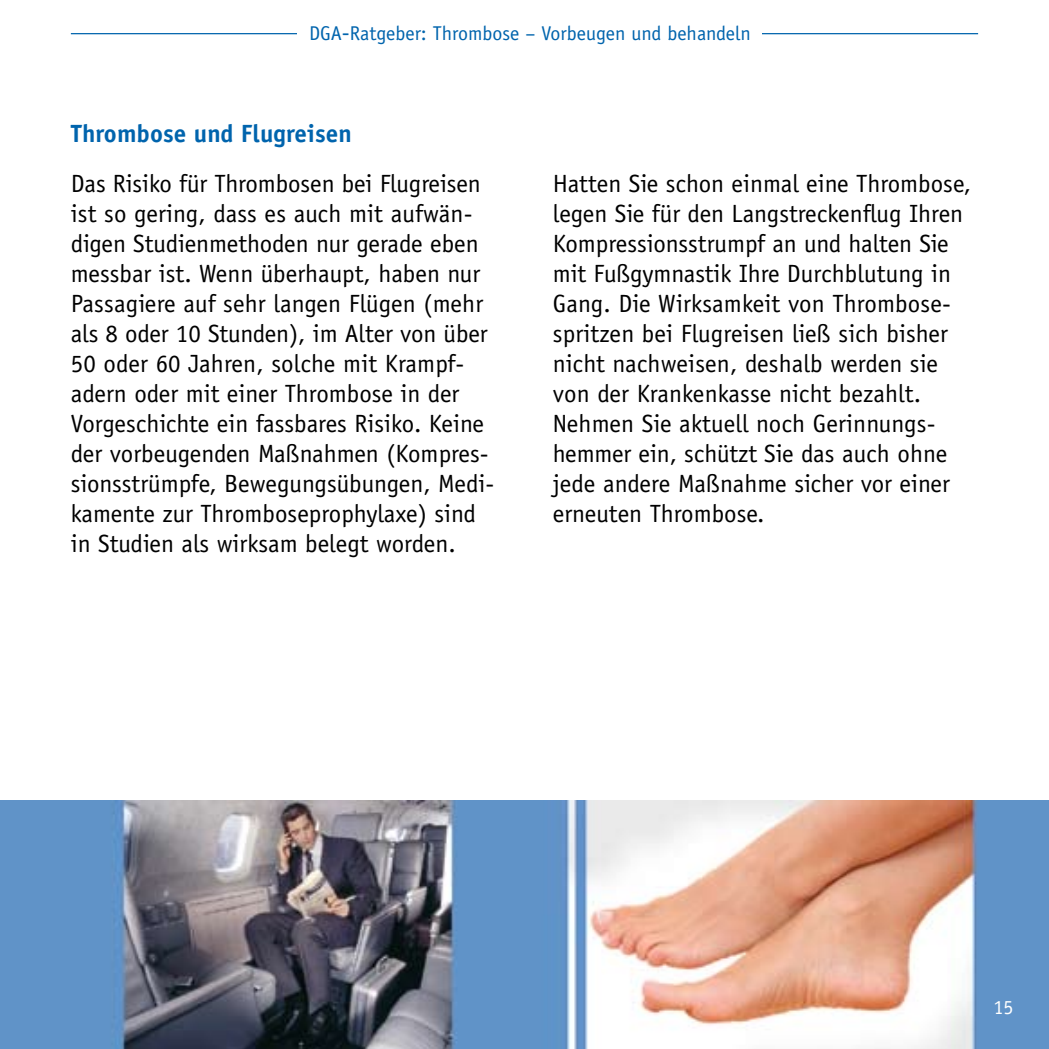
<style>
.page{position:relative;width:1049px;height:1049px;background:#fff}
.page>*{position:absolute;margin:0;border:0;box-sizing:border-box;transform-origin:0 0}
.t1{font:25px/30px "Officina Sans LT";color:#000}
.t2{font:700 25px "Officina Sans LT";letter-spacing:.005em;color:#0064ad}
.t3{font:20px "Officina Sans LT";color:#0064ad}
.t4{font:20px "Officina Sans LT";color:#fff}
.s1{font-size:22.5px}
</style>
<div class="page">
<hr style="left:71px;top:33px;width:907px;height:1px;background:#0064ad">
<div style="left:297px;top:23px;width:464px;height:36px;background:#fff"></div>
<img style="left:0;top:801px;width:1049px;height:248px">
<p class="t3" style="left:309px;top:22px;width:443px">DGA<span class="s1">-</span>Ratgeber: Thrombose – Vorbeugen und behandeln</p>
<p class="t2" style="left:71px;top:118px;width:282px">Thrombose und Flugreisen</p>
<p class="t1" style="left:71px;top:169px;width:425px">Das Risiko für Thrombosen bei Flugreisen ist so gering, dass es auch mit aufwän&shy;digen Studienmethoden nur gerade eben messbar ist. Wenn überhaupt, haben nur Passagiere auf sehr langen Flügen (mehr als 8 oder 10 Stunden), im Alter von über 50 oder 60 Jahren, solche mit Krampf&shy;adern oder mit einer Thrombose in der Vorgeschichte ein fassbares Risiko. Keine der vorbeugenden Maßnahmen (Kompres&shy;sionsstrümpfe, Bewegungsübungen, Medi&shy;kamente zur Thromboseprophylaxe) sind in Studien als wirksam belegt worden.</p>
<p class="t1" style="left:553px;top:169px;width:420px">Hatten Sie schon einmal eine Thrombose, legen Sie für den Langstreckenflug Ihren Kompressionsstrumpf an und halten Sie mit Fußgymnastik Ihre Durchblutung in Gang. Die Wirksamkeit von Thrombose&shy;spritzen bei Flugreisen ließ sich bisher nicht nachweisen, deshalb werden sie von der Krankenkasse nicht bezahlt.<br>Nehmen Sie aktuell noch Gerinnungs&shy;hemmer ein, schützt Sie das auch ohne jede andere Maßnahme sicher vor einer erneuten Thrombose.</p>
<p class="t4" style="left:993px;top:996px;width:21px">15</p>
</div>
